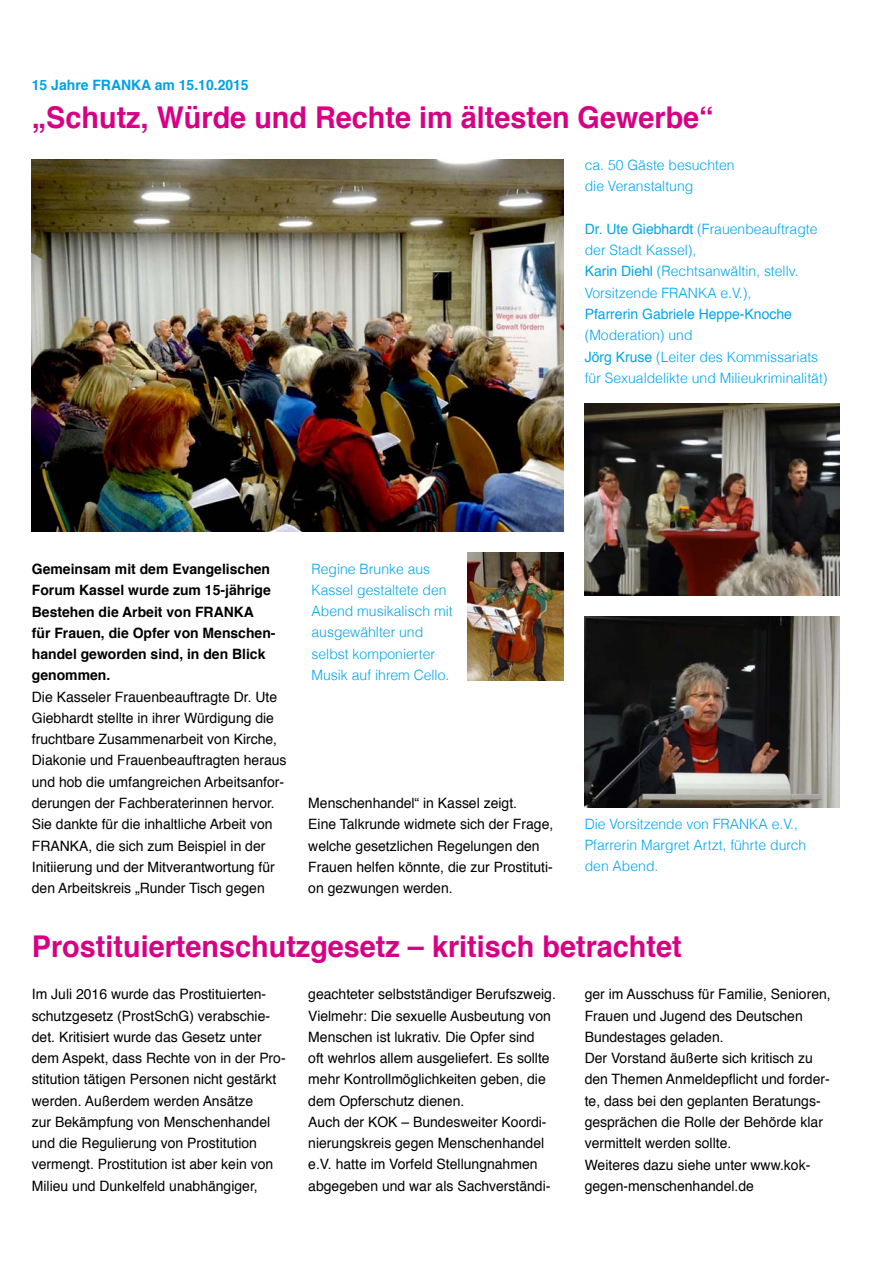
<style>
.page{position:relative;width:893px;height:1263px;background:#fff}
.page>*{position:absolute;margin:0;border:0;box-sizing:border-box;transform-origin:0 0}
.t1{font:700 30px "Helvetica";color:#d70084;scale:.96 1}
.t2{font:14.25px/21.3px "Helvetica";color:#000}
.t3{font:300 14.25px/21.3px "Helvetica";color:#00a6eb}
.t4{font:700 14.25px/21.3px "Helvetica";color:#000}
.t5{font:14.25px "Helvetica";color:#00a6eb}
.t6{font:700 14.25px "Helvetica";color:#00a1e6}
.s1{font-weight:400}
</style>
<div class="page">
<img style="left:468px;top:553px;width:95px;height:127px">
<img style="left:585px;top:617px;width:255px;height:191px">
<img style="left:585px;top:404px;width:255px;height:191px">
<img style="left:32px;top:159px;width:531px;height:372px">
<p class="t6" style="left:32px;top:79px;width:218px">15 Jahre FRANKA am 15.10.2015</p>
<h1 class="t1" style="left:32px;top:104px;width:712px">„Schutz, Würde und Rechte im ältesten Gewerbe“</h1>
<p class="t3" style="left:585px;top:155px;width:151px">ca. 50 Gäste besuchten die Veranstaltung</p>
<p class="t3" style="left:585px;top:219px;width:234px"><span class="s1">Dr. Ute Giebhardt</span> (Frauenbeauftragte der Stadt Kassel),<br><span class="s1">Karin Diehl</span> (Rechtsanwältin, stellv.<br>Vorsitzende FRANKA e.V.),</p>
<p class="t5" style="left:585px;top:308px;width:209px">Pfarrerin Gabriele Heppe-Knoche</p>
<p class="t3" style="left:585px;top:326px;width:244px">(Moderation) und<br><span class="s1">Jörg Kruse</span> (Leiter des Kommissariats für Sexualdelikte und Milieukriminalität)</p>
<p class="t4" style="left:32px;top:560px;width:245px">Gemeinsam mit dem Evangelischen<br>Forum Kassel wurde zum 15-jährige<br>Bestehen die Arbeit von FRANKA für Frauen, die Opfer von Menschen&shy;handel geworden sind, in den Blick genommen.</p>
<p class="t2" style="left:32px;top:687px;width:256px">Die Kasseler Frauenbeauftragte Dr. Ute Giebhardt stellte in ihrer Würdigung die fruchtbare Zusammenarbeit von Kirche, Diakonie und Frauenbeauftragten heraus und hob die umfangreichen Arbeitsanfor&shy;derungen der Fachberaterinnen hervor.<br>Sie dankte für die inhaltliche Arbeit von FRANKA, die sich zum Beispiel in der Initiierung und der Mitverantwortung für den Arbeitskreis „Runder Tisch gegen</p>
<p class="t3" style="left:311px;top:559px;width:143px">Regine Brunke aus<br>Kassel gestaltete den<br>Abend musikalisch mit ausgewählter und selbst komponierter<br>Musik auf ihrem Cello.</p>
<p class="t2" style="left:308px;top:793px;width:247px">Menschenhandel“ in Kassel zeigt.<br>Eine Talkrunde widmete sich der Frage, welche gesetzlichen Regelungen den Frauen helfen könnte, die zur Prostituti&shy;on gezwungen werden.</p>
<p class="t3" style="left:585px;top:814px;width:223px">Die Vorsitzende von FRANKA e.V.,<br>Pfarrerin Margret Artzt, führte durch den Abend.</p>
<h1 class="t1" style="left:32px;top:934px;width:678px">Prostituiertenschutzgesetz – kritisch betrachtet</h1>
<p class="t2" style="left:32px;top:985px;width:255px">Im Juli 2016 wurde das Prostituierten&shy;schutzgesetz (ProstSchG) verabschie&shy;det. Kritisiert wurde das Gesetz unter dem Aspekt, dass Rechte von in der Pro&shy;stitution tätigen Personen nicht gestärkt werden. Außerdem werden Ansätze<br>zur Bekämpfung von Menschenhandel und die Regulierung von Prostitution vermengt. Prostitution ist aber kein von Milieu und Dunkelfeld unabhängiger,</p>
<p class="t2" style="left:308px;top:985px;width:249px">geachteter selbstständiger Berufszweig.<br>Vielmehr: Die sexuelle Ausbeutung von Menschen ist lukrativ. Die Opfer sind<br>oft wehrlos allem ausgeliefert. Es sollte mehr Kontrollmöglichkeiten geben, die dem Opferschutz dienen.<br>Auch der KOK – Bundesweiter Koordi&shy;nierungskreis gegen Menschenhandel e.V. hatte im Vorfeld Stellungnahmen abgegeben und war als Sachverständi-</p>
<p class="t2" style="left:585px;top:985px;width:248px">ger im Ausschuss für Familie, Senioren, Frauen und Jugend des Deutschen Bundestages geladen.<br>Der Vorstand äußerte sich kritisch zu den Themen Anmeldepflicht und forder&shy;te, dass bei den geplanten Beratungs&shy;gesprächen die Rolle der Behörde klar vermittelt werden sollte.<br>Weiteres dazu siehe unter www.kok&shy;gegen-menschenhandel.de</p>
</div>
